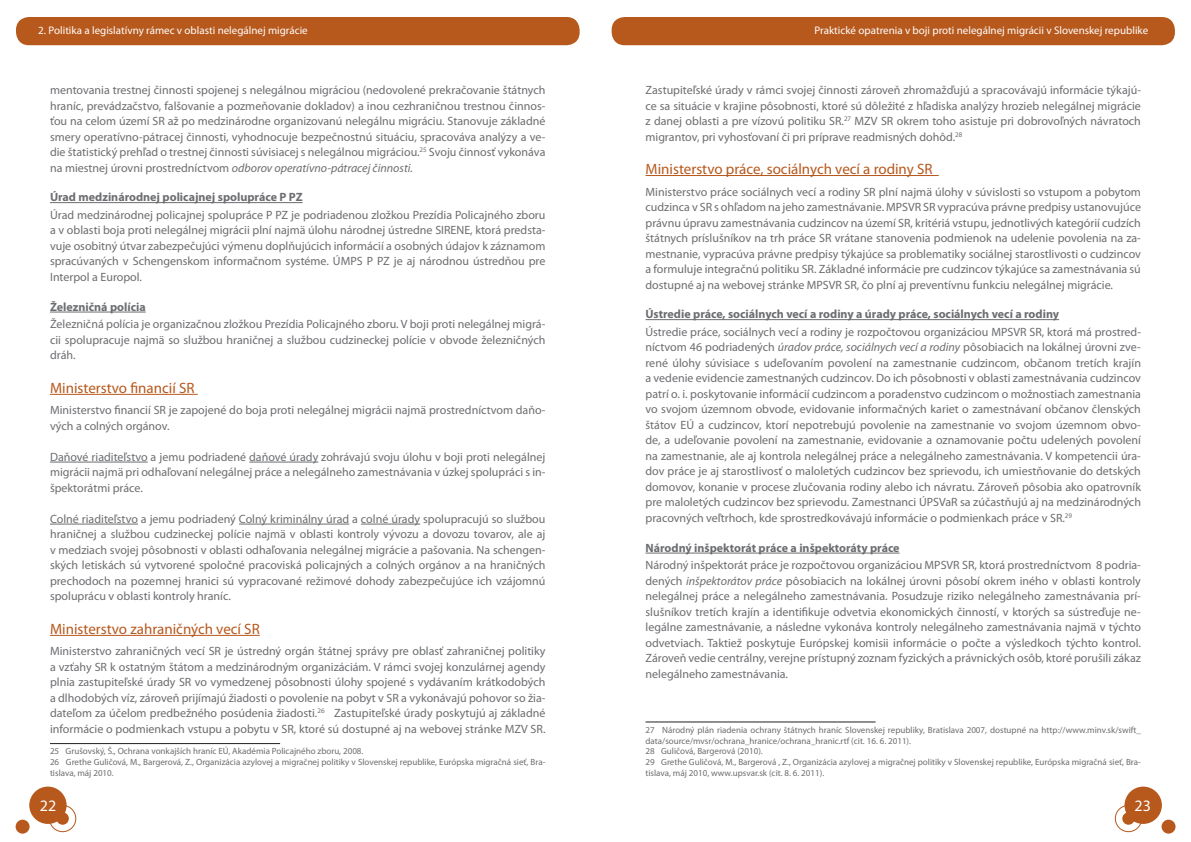
<style>
.page{position:relative;width:1191px;height:842px;background:#fff}
.page>*{position:absolute;margin:0;border:0;box-sizing:border-box;transform-origin:0 0}
.t1{font:16px "Myriad Pro";color:#fff}
.t2{font:15px "Myriad Pro";color:#b7581c}
.t3{font:12px/15.5px "Myriad Pro";color:#6c6d70;text-align:justify}
.t4{font:700 12px "Myriad Pro";color:#6c6d70}
.t5{font:11px "Myriad Pro";color:#fff}
.t6{font:9px/10.8px "Myriad Pro";color:#6c6d70}
.s1{font-style:italic}
</style>
<div class="page">
<div style="left:1161px;top:820px;width:14px;height:14px;background:#b7581c;border-radius:50%"></div>
<svg style="left:1115px;top:805px;width:26px;height:27px"></svg>
<div style="left:1115px;top:805px;width:27px;height:27px;border:1px solid #b7581c;border-radius:50%"></div>
<div style="left:1122px;top:812px;width:12px;height:13px;background:#b7581c;border-radius:50%"></div>
<div style="left:1124px;top:787px;width:37px;height:37px;background:#b7581c;border-radius:50%"></div>
<div style="left:611px;top:17px;width:563px;height:28px;background:#b7581c;border-radius:13px"></div>
<div style="left:16px;top:820px;width:14px;height:14px;background:#b7581c;border-radius:50%"></div>
<svg style="left:49px;top:805px;width:27px;height:27px"></svg>
<div style="left:49px;top:805px;width:27px;height:27px;border:1px solid #b7581c;border-radius:50%"></div>
<div style="left:56px;top:812px;width:13px;height:13px;background:#b7581c;border-radius:50%"></div>
<div style="left:29px;top:787px;width:38px;height:37px;background:#b7581c;border-radius:50%"></div>
<div style="left:16px;top:17px;width:563px;height:28px;background:#b7581c;border-radius:13px"></div>
<hr style="left:645px;top:175px;width:293px;height:1px;background:#b7581c">
<hr style="left:645px;top:319px;width:414px;height:1px;background:#6c6d70">
<hr style="left:645px;top:553px;width:254px;height:1px;background:#6c6d70">
<hr style="left:645px;top:721px;width:230px;height:1px;background:#231f20">
<hr style="left:50px;top:202px;width:253px;height:1px;background:#6c6d70">
<hr style="left:50px;top:312px;width:96px;height:1px;background:#6c6d70">
<hr style="left:50px;top:394px;width:148px;height:1px;background:#b7581c">
<hr style="left:50px;top:462px;width:98px;height:1px;background:#6c6d70">
<hr style="left:249px;top:462px;width:69px;height:1px;background:#6c6d70">
<hr style="left:50px;top:524px;width:88px;height:1px;background:#6c6d70">
<hr style="left:239px;top:524px;width:110px;height:1px;background:#6c6d70">
<hr style="left:361px;top:524px;width:59px;height:1px;background:#6c6d70">
<hr style="left:50px;top:635px;width:210px;height:1px;background:#b7581c">
<hr style="left:50px;top:743px;width:230px;height:1px;background:#231f20">
<p class="t5" style="left:38px;top:26px;width:271px">2. Politika a legislatívny rámec v oblasti nelegálnej migrácie</p>
<p class="t3" style="left:50px;top:84px;width:497px">mentovania trestnej činnosti spojenej s nelegálnou migráciou (nedovolené prekračovanie štátnych hraníc, prevádzačstvo, falšovanie a pozmeňovanie dokladov) a inou cezhraničnou trestnou činnos&shy;ťou na celom území SR až po medzinárodne organizovanú nelegálnu migráciu. Stanovuje základné smery operatívno-pátracej činnosti, vyhodnocuje bezpečnostnú situáciu, spracováva analýzy a ve&shy;die štatistický prehľad o trestnej činnosti súvisiacej s nelegálnou migráciou.<sup>25</sup> Svoju činnosť vykonáva na miestnej úrovni prostredníctvom <span class="s1">odborov operatívno-pátracej činnosti.</span></p>
<p class="t4" style="left:50px;top:193px;width:254px">Úrad medzinárodnej policajnej spolupráce P PZ</p>
<p class="t3" style="left:50px;top:208px;width:497px">Úrad medzinárodnej policajnej spolupráce P PZ je podriadenou zložkou Prezídia Policajného zboru a v oblasti boja proti nelegálnej migrácii plní najmä úlohu národnej ústredne SIRENE, ktorá predsta&shy;vuje osobitný útvar zabezpečujúci výmenu doplňujúcich informácií a osobných údajov k záznamom spracúvaných v Schengenskom informačnom systéme. ÚMPS P PZ je aj národnou ústredňou pre Interpol a Europol.</p>
<p class="t4" style="left:50px;top:302px;width:97px">Železničná polícia</p>
<p class="t3" style="left:50px;top:318px;width:497px">Železničná polícia je organizačnou zložkou Prezídia Policajného zboru. V boji proti nelegálnej migrá&shy;cii spolupracuje najmä so službou hraničnej a službou cudzineckej polície v obvode železničných dráh.</p>
<p class="t2" style="left:50px;top:382px;width:146px">Ministerstvo financií SR</p>
<p class="t3" style="left:50px;top:404px;width:497px">Ministerstvo financií SR je zapojené do boja proti nelegálnej migrácii najmä prostredníctvom daňo&shy;vých a colných orgánov.</p>
<p class="t3" style="left:50px;top:450px;width:497px">Daňové riaditeľstvo a jemu podriadené daňové úrady zohrávajú svoju úlohu v boji proti nelegálnej migrácii najmä pri odhaľovaní nelegálnej práce a nelegálneho zamestnávania v úzkej spolupráci s in&shy;špektorátmi práce.</p>
<p class="t3" style="left:50px;top:512px;width:497px">Colné riaditeľstvo a jemu podriadený Colný kriminálny úrad a colné úrady spolupracujú so službou hraničnej a službou cudzineckej polície najmä v oblasti kontroly vývozu a dovozu tovarov, ale aj v medziach svojej pôsobnosti v oblasti odhaľovania nelegálnej migrácie a pašovania. Na schengen&shy;ských letiskách sú vytvorené spoločné pracoviská policajných a colných orgánov a na hraničných prechodoch na pozemnej hranici sú vypracované režimové dohody zabezpečujúce ich vzájomnú spoluprácu v oblasti kontroly hraníc.</p>
<p class="t2" style="left:50px;top:623px;width:211px">Ministerstvo zahraničných vecí SR</p>
<p class="t3" style="left:50px;top:645px;width:497px">Ministerstvo zahraničných vecí SR je ústredný orgán štátnej správy pre oblasť zahraničnej politiky a vzťahy SR k ostatným štátom a medzinárodným organizáciám. V rámci svojej konzulárnej agendy plnia zastupiteľské úrady SR vo vymedzenej pôsobnosti úlohy spojené s vydávaním krátkodobých a dlhodobých víz, zároveň prijímajú žiadosti o povolenie na pobyt v SR a vykonávajú pohovor so žia&shy;dateľom za účelom predbežného posúdenia žiadosti.<sup>26</sup> Zastupiteľské úrady poskytujú aj základné informácie o podmienkach vstupu a pobytu v SR, ktoré sú dostupné aj na webovej stránke MZV SR.</p>
<p class="t6" style="left:50px;top:747px;width:497px">25 Grušovský, Š., Ochrana vonkajších hraníc EÚ, Akadémia Policajného zboru, 2008.<br>26 Grethe Guličová, M., Bargerová, Z., Organizácia azylovej a migračnej politiky v Slovenskej republike, Európska migračná sieť, Bra&shy;tislava, máj 2010.</p>
<p class="t5" style="left:814px;top:26px;width:335px">Praktické opatrenia v boji proti nelegálnej migrácii v Slovenskej republike</p>
<p class="t3" style="left:645px;top:84px;width:497px">Zastupiteľské úrady v rámci svojej činnosti zároveň zhromažďujú a spracovávajú informácie týkajú&shy;ce sa situácie v krajine pôsobnosti, ktoré sú dôležité z hľadiska analýzy hrozieb nelegálnej migrácie z danej oblasti a pre vízovú politiku SR.<sup>27</sup> MZV SR okrem toho asistuje pri dobrovoľných návratoch migrantov, pri vyhosťovaní či pri príprave readmisných dohôd.<sup>28</sup></p>
<p class="t2" style="left:645px;top:163px;width:288px">Ministerstvo práce, sociálnych vecí a rodiny SR</p>
<p class="t3" style="left:645px;top:185px;width:497px">Ministerstvo práce sociálnych vecí a rodiny SR plní najmä úlohy v súvislosti so vstupom a pobytom cudzinca v SR s ohľadom na jeho zamestnávanie. MPSVR SR vypracúva právne predpisy ustanovujúce právnu úpravu zamestnávania cudzincov na území SR, kritériá vstupu, jednotlivých kategórií cudzích štátnych príslušníkov na trh práce SR vrátane stanovenia podmienok na udelenie povolenia na za&shy;mestnanie, vypracúva právne predpisy týkajúce sa problematiky sociálnej starostlivosti o cudzincov a formuluje integračnú politiku SR. Základné informácie pre cudzincov týkajúce sa zamestnávania sú dostupné aj na webovej stránke MPSVR SR, čo plní aj preventívnu funkciu nelegálnej migrácie.</p>
<p class="t4" style="left:645px;top:310px;width:415px">Ústredie práce, sociálnych vecí a rodiny a úrady práce, sociálnych vecí a rodiny</p>
<p class="t3" style="left:645px;top:325px;width:497px">Ústredie práce, sociálnych vecí a rodiny je rozpočtovou organizáciou MPSVR SR, ktorá má prostred&shy;níctvom 46 podriadených <span class="s1">úradov práce, sociálnych vecí a rodiny</span> pôsobiacich na lokálnej úrovni zve&shy;rené úlohy súvisiace s udeľovaním povolení na zamestnanie cudzincom, občanom tretích krajín a vedenie evidencie zamestnaných cudzincov. Do ich pôsobnosti v oblasti zamestnávania cudzincov patrí o. i. poskytovanie informácií cudzincom a poradenstvo cudzincom o možnostiach zamestnania vo svojom územnom obvode, evidovanie informačných kariet o zamestnávaní občanov členských štátov EÚ a cudzincov, ktorí nepotrebujú povolenie na zamestnanie vo svojom územnom obvo&shy;de, a udeľovanie povolení na zamestnanie, evidovanie a oznamovanie počtu udelených povolení na zamestnanie, ale aj kontrola nelegálnej práce a nelegálneho zamestnávania. V kompetencii úra&shy;dov práce je aj starostlivosť o maloletých cudzincov bez sprievodu, ich umiestňovanie do detských domovov, konanie v procese zlučovania rodiny alebo ich návratu. Zároveň pôsobia ako opatrovník pre maloletých cudzincov bez sprievodu. Zamestnanci ÚPSVaR sa zúčastňujú aj na medzinárodných pracovných veľtrhoch, kde sprostredkovávajú informácie o podmienkach práce v SR.<sup>29</sup></p>
<p class="t4" style="left:645px;top:543px;width:256px">Národný inšpektorát práce a inšpektoráty práce</p>
<p class="t3" style="left:645px;top:559px;width:497px">Národný inšpektorát práce je rozpočtovou organizáciou MPSVR SR, ktorá prostredníctvom 8 podria&shy;dených <span class="s1">inšpektorátov práce</span> pôsobiacich na lokálnej úrovni pôsobí okrem iného v oblasti kontroly nelegálnej práce a nelegálneho zamestnávania. Posudzuje riziko nelegálneho zamestnávania prí&shy;slušníkov tretích krajín a identifikuje odvetvia ekonomických činností, v ktorých sa sústreďuje ne&shy;legálne zamestnávanie, a následne vykonáva kontroly nelegálneho zamestnávania najmä v týchto odvetviach. Taktiež poskytuje Európskej komisii informácie o počte a výsledkoch týchto kontrol.<br>Zároveň vedie centrálny, verejne prístupný zoznam fyzických a právnických osôb, ktoré porušili zákaz nelegálneho zamestnávania.</p>
<p class="t6" style="left:645px;top:725px;width:497px">27 Národný plán riadenia ochrany štátnych hraníc Slovenskej republiky, Bratislava 2007, dostupné na http://www.minv.sk/swift_ data/source/mvsr/ochrana_hranice/ochrana_hranic.rtf (cit. 16. 6. 2011).<br>28 Guličová, Bargerová (2010).<br>29 Grethe Guličová, M., Bargerová , Z., Organizácia azylovej a migračnej politiky v Slovenskej republike, Európska migračná sieť, Bra&shy;tislava, máj 2010, www.upsvar.sk (cit. 8. 6. 2011).</p>
<h1 class="t1" style="left:40px;top:799px;width:18px">22</h1>
<h1 class="t1" style="left:1134px;top:799px;width:18px">23</h1>
</div>
